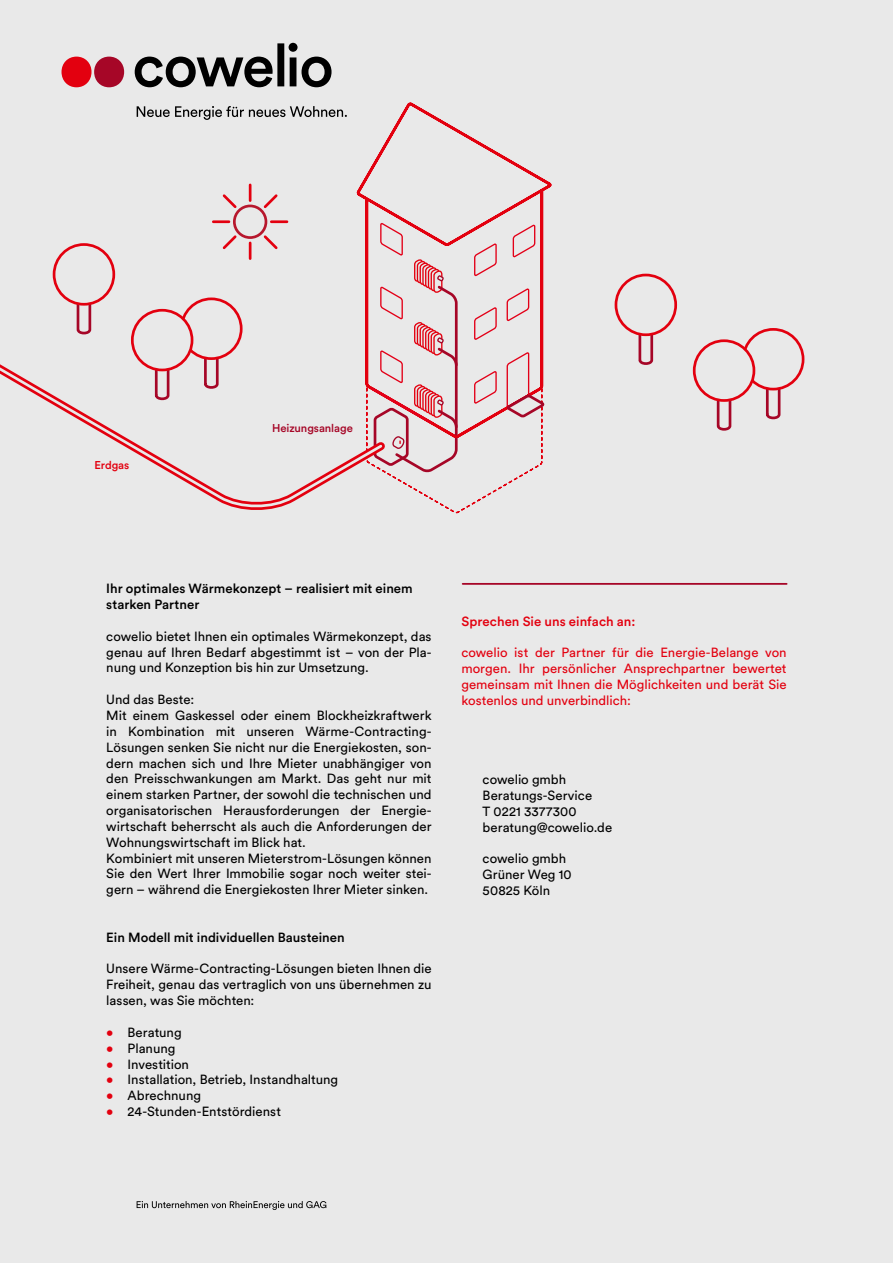
<style>
.page{position:relative;width:893px;height:1263px;background:#e9e9e9}
.page>*{position:absolute;margin:0;border:0;box-sizing:border-box;transform-origin:0 0}
.t1{font:13.2px/15.9px "Circular Std";color:#000;text-align:justify}
.t2{font:13.2px/15.9px "Circular Std";color:#e3000f;text-align:justify}
.t3{font:500 13.2px/15.9px "Circular Std";color:#000}
.t4{font:500 13.2px "Circular Std";letter-spacing:.005em;color:#e3000f}
.t5{font:500 11.25px "Circular Std";letter-spacing:-.01em;color:#a60627}
.t6{font:500 11.25px "Circular Std";letter-spacing:-.005em;color:#e3000f}
.s1{color:#e3000f}
</style>
<div class="page">
<div style="left:62px;top:57px;width:30px;height:30px;background:#e3000f;border-radius:50%"></div>
<div style="left:94px;top:57px;width:30px;height:30px;background:#a60627;border-radius:50%"></div>
<svg style="left:135px;top:43px;width:197px;height:44px"></svg>
<svg style="left:137px;top:106px;width:210px;height:14px"></svg>
<svg style="left:137px;top:1201px;width:189px;height:9px"></svg>
<hr style="left:463px;top:583px;width:324px;height:2px;background:#a60627">
<svg style="left:392px;top:475px;width:131px;height:38px"></svg>
<div style="left:233px;top:205px;width:34px;height:34px;border:3px solid #b7172d;border-radius:50%"></div>
<svg style="left:249px;top:185px;width:2px;height:16px"></svg>
<svg style="left:249px;top:243px;width:2px;height:16px"></svg>
<svg style="left:222px;top:194px;width:17px;height:17px"></svg>
<svg style="left:261px;top:233px;width:17px;height:17px"></svg>
<hr style="left:213px;top:220px;width:16px;height:3px;background:#e3000f">
<hr style="left:271px;top:220px;width:16px;height:3px;background:#e3000f">
<svg style="left:222px;top:233px;width:17px;height:17px"></svg>
<svg style="left:261px;top:194px;width:17px;height:17px"></svg>
<div style="left:180px;top:297px;width:63px;height:63px;border:3px solid #e3000f;border-radius:50%"></div>
<div style="left:132px;top:310px;width:60px;height:60px;background:#e9e9e9;border-radius:50%"></div>
<div style="left:131px;top:309px;width:62px;height:62px;border:3px solid #e3000f;border-radius:50%"></div>
<svg style="left:76px;top:305px;width:16px;height:30px"></svg>
<div style="left:53px;top:243px;width:62px;height:63px;border:3px solid #e3000f;border-radius:50%"></div>
<svg style="left:764px;top:389px;width:18px;height:31px"></svg>
<div style="left:742px;top:328px;width:62px;height:62px;border:3px solid #e3000f;border-radius:50%"></div>
<svg style="left:716px;top:401px;width:16px;height:30px"></svg>
<div style="left:694px;top:341px;width:60px;height:59px;background:#e9e9e9;border-radius:50%"></div>
<div style="left:693px;top:339px;width:62px;height:63px;border:3px solid #e3000f;border-radius:50%"></div>
<svg style="left:638px;top:335px;width:16px;height:30px"></svg>
<div style="left:615px;top:274px;width:62px;height:62px;border:3px solid #e3000f;border-radius:50%"></div>
<svg style="left:0;top:361px;width:354px;height:149px"></svg>
<svg style="left:354px;top:103px;width:198px;height:372px"></svg>
<p class="t6" style="left:94px;top:458px;width:37px">Erdgas</p>
<p class="t5" style="left:272px;top:421px;width:82px">Heizungsanlage</p>
<p class="t3" style="left:106px;top:580px;width:308px">Ihr optimales Wärmekonzept – realisiert mit einem starken Partner</p>
<p class="t1" style="left:106px;top:628px;width:327px">cowelio bietet Ihnen ein optimales Wärmekonzept, das genau auf Ihren Bedarf abgestimmt ist – von der Pla&shy;nung und Konzeption bis hin zur Umsetzung.</p>
<p class="t1" style="left:106px;top:691px;width:89px">Und das Beste:</p>
<p class="t1" style="left:106px;top:707px;width:327px">Mit einem Gaskessel oder einem Blockheizkraftwerk in Kombination mit unseren Wärme-Contracting-Lösungen senken Sie nicht nur die Energiekosten, son&shy;dern machen sich und Ihre Mieter unabhängiger von den Preisschwankungen am Markt. Das geht nur mit einem starken Partner, der sowohl die technischen und organisatorischen Herausforderungen der Energie&shy;wirtschaft beherrscht als auch die Anforderungen der Wohnungswirtschaft im Blick hat.</p>
<p class="t1" style="left:106px;top:850px;width:327px">Kombiniert mit unseren Mieterstrom-Lösungen können Sie den Wert Ihrer Immobilie sogar noch weiter stei&shy;gern – während die Energiekosten Ihrer Mieter sinken.</p>
<p class="t3" style="left:106px;top:929px;width:240px">Ein Modell mit individuellen Bausteinen</p>
<p class="t1" style="left:106px;top:961px;width:327px">Unsere Wärme-Contracting-Lösungen bieten Ihnen die Freiheit, genau das vertraglich von uns übernehmen zu lassen, was Sie möchten:</p>
<p class="t1" style="left:106px;top:1024px;width:77px"><span class="s1">•</span> Beratung</p>
<p class="t1" style="left:106px;top:1040px;width:71px"><span class="s1">•</span> Planung</p>
<p class="t1" style="left:106px;top:1056px;width:84px"><span class="s1">•</span> Investition</p>
<p class="t1" style="left:106px;top:1071px;width:233px"><span class="s1">•</span> Installation, Betrieb, Instandhaltung</p>
<p class="t1" style="left:106px;top:1087px;width:96px"><span class="s1">•</span> Abrechnung</p>
<p class="t1" style="left:106px;top:1103px;width:176px"><span class="s1">•</span> 24-Stunden-Entstördienst</p>
<p class="t4" style="left:461px;top:613px;width:176px">Sprechen Sie uns einfach an:</p>
<p class="t2" style="left:461px;top:644px;width:327px">cowelio ist der Partner für die Energie-Belange von morgen. Ihr persönlicher Ansprechpartner bewertet gemeinsam mit Ihnen die Möglichkeiten und berät Sie kostenlos und unverbindlich:</p>
<p class="t1" style="left:483px;top:771px;width:85px">cowelio gmbh</p>
<p class="t1" style="left:483px;top:787px;width:111px">Beratungs-Service</p>
<p class="t1" style="left:483px;top:803px;width:96px">T 0221 3377300</p>
<p class="t1" style="left:483px;top:819px;width:131px">beratung@cowelio.de</p>
<p class="t1" style="left:483px;top:850px;width:85px">cowelio gmbh</p>
<p class="t1" style="left:483px;top:866px;width:91px">Grüner Weg 10</p>
<p class="t1" style="left:483px;top:882px;width:69px">50825 Köln</p>
</div>
